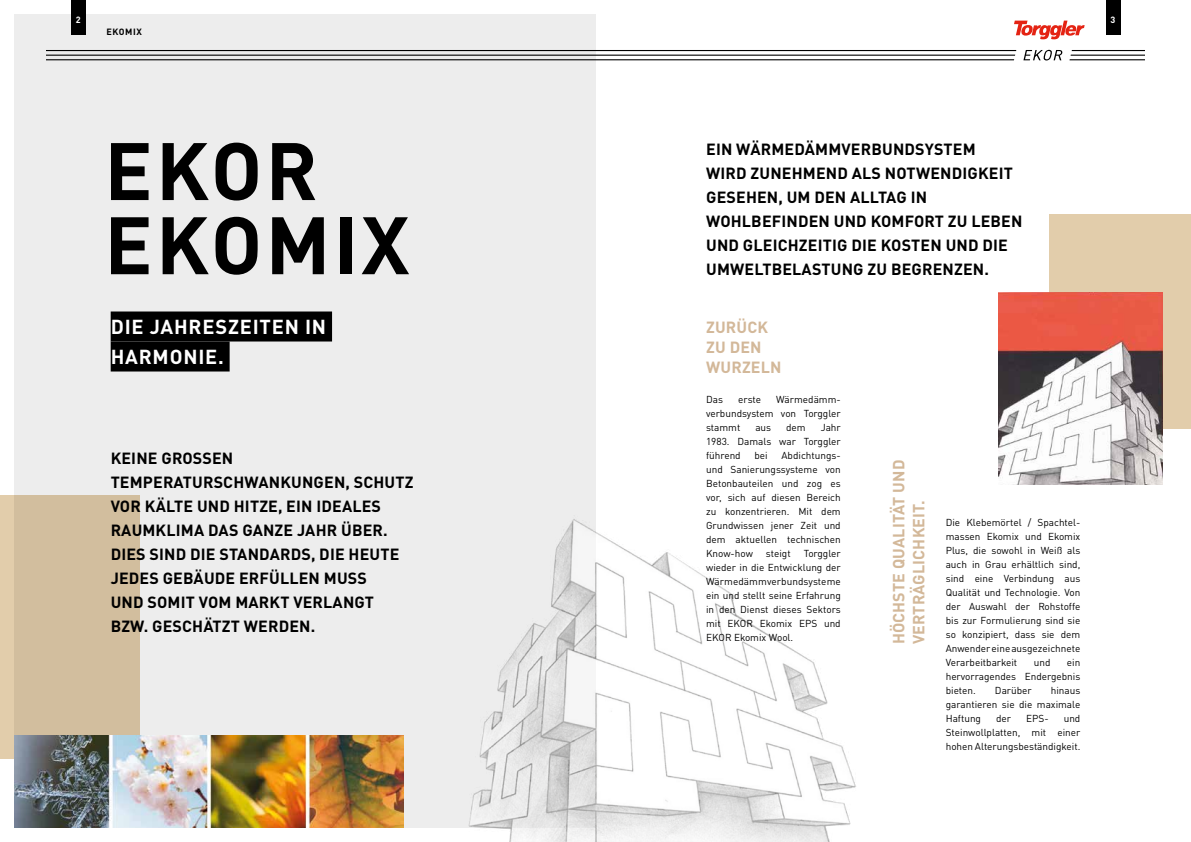
<style>
.page{position:relative;width:1191px;height:842px;background:#fff}
.page>*{position:absolute;margin:0;border:0;box-sizing:border-box;transform-origin:0 0}
.t1{font:700 80px/74.2px "DIN Pro";letter-spacing:.04em;color:#000}
.t2{font:700 20px/30px "DIN Pro";letter-spacing:.04em;color:#fff}
.t3{font:700 16px/24px "DIN Pro";letter-spacing:.01em;color:#000}
.t4{font:700 16px/20px "DIN Pro";letter-spacing:.01em;color:#d3b899}
.t5{font:10px/14px "DIN Pro";color:#000;text-align:justify}
.t6{font:700 9px "DIN Pro";letter-spacing:.06em;color:#000}
.t7{font:700 9px "DIN Pro";color:#fff}
</style>
<div class="page">
<div style="left:14px;top:14px;width:581px;height:814px;background:#ededed"></div>
<svg style="left:1023px;top:50px;width:39px;height:10px"></svg>
<hr style="left:47px;top:50px;width:969px;height:1px;background:#000">
<hr style="left:1071px;top:50px;width:73px;height:1px;background:#000">
<hr style="left:47px;top:55px;width:968px;height:1px;background:#000">
<hr style="left:1070px;top:55px;width:74px;height:1px;background:#000">
<hr style="left:47px;top:59px;width:967px;height:1px;background:#000">
<hr style="left:1069px;top:59px;width:75px;height:1px;background:#000">
<svg style="left:1014px;top:21px;width:70px;height:18px"></svg>
<div style="left:1049px;top:214px;width:142px;height:214px;background:#e2cdab"></div>
<div style="left:0;top:495px;width:140px;height:264px;background:linear-gradient(to right,#d7c2a2,#cfbb9c)"></div>
<img style="left:998px;top:292px;width:164px;height:193px">
<img style="left:14px;top:736px;width:389px;height:92px">
<img style="left:468px;top:499px;width:388px;height:343px">
<div style="left:111px;top:311px;width:221px;height:30px;background:#000"></div>
<div style="left:111px;top:341px;width:119px;height:30px;background:#000"></div>
<div style="left:1106px;top:0;width:14px;height:35px;background:#000"></div>
<div style="left:71px;top:0;width:14px;height:35px;background:#000"></div>
<p class="t7" style="left:76px;top:12px;width:6px">2</p>
<p class="t7" style="left:1110px;top:12px;width:6px">3</p>
<p class="t6" style="left:107px;top:25px;width:37px">EKOMIX</p>
<h1 class="t1" style="left:104px;top:124px;width:307px">EKOR<br>EKOMIX</h1>
<h2 class="t2" style="left:111px;top:309px;width:217px">DIE JAHRESZEITEN IN<br>HARMONIE.</h2>
<h3 class="t3" style="left:111px;top:445px;width:304px">KEINE GROSSEN<br>TEMPERATURSCHWANKUNGEN, SCHUTZ<br>VOR KÄLTE UND HITZE, EIN IDEALES<br>RAUMKLIMA DAS GANZE JAHR ÜBER.<br>DIES SIND DIE STANDARDS, DIE HEUTE<br>JEDES GEBÄUDE ERFÜLLEN MUSS<br>UND SOMIT VOM MARKT VERLANGT<br>BZW. GESCHÄTZT WERDEN.</h3>
<h3 class="t3" style="left:706px;top:136px;width:318px">EIN WÄRMEDÄMMVERBUNDSYSTEM<br>WIRD ZUNEHMEND ALS NOTWENDIGKEIT<br>GESEHEN, UM DEN ALLTAG IN<br>WOHLBEFINDEN UND KOMFORT ZU LEBEN<br>UND GLEICHZEITIG DIE KOSTEN UND DIE<br>UMWELTBELASTUNG ZU BEGRENZEN.</h3>
<h3 class="t4" style="left:706px;top:316px;width:77px">ZURÜCK<br>ZU DEN<br>WURZELN</h3>
<p class="t5" style="left:706px;top:391px;width:136px;text-indent:70px">Wärmedämm&shy;verbundsystem von Torggler stammt</p>
<p class="t5" style="left:706px;top:391px;width:18px">Das</p>
<p class="t5" style="left:738px;top:391px;width:24px">erste</p>
<p class="t5" style="left:706px;top:419px;width:136px;text-indent:115px">Jahr 1983. Damals war Torggler führend</p>
<p class="t5" style="left:755px;top:419px;width:17px">aus</p>
<p class="t5" style="left:786px;top:419px;width:21px">dem</p>
<p class="t5" style="left:706px;top:447px;width:136px;text-indent:75px">Abdichtungs&shy;und Sanierungssysteme von Betonbauteilen und zog es vor, sich auf diesen Bereich zu konzentrieren. Mit dem Grundwissen jener Zeit und dem aktuellen technischen Know-how</p>
<p class="t5" style="left:754px;top:447px;width:15px">bei</p>
<p class="t5" style="left:766px;top:545px;width:26px">steigt</p>
<p class="t5" style="left:706px;top:545px;width:136px;text-indent:98px">Torggler wieder in die Entwicklung der Wärmedämmverbundsysteme ein und stellt seine Erfahrung in den Dienst dieses Sektors mit EKOR Ekomix EPS und EKOR Ekomix Wool.</p>
<h3 class="t4" style="left:886px;top:644px;width:186px;rotate:-90deg">HÖCHSTE QUALITÄT UND<br>VERTRÄGLICHKEIT.</h3>
<p class="t5" style="left:945px;top:514px;width:136px">Die Klebemörtel / Spachtel&shy;massen Ekomix und Ekomix Plus, die sowohl in Weiß als auch in Grau erhältlich sind, sind eine Verbindung aus Qualität und Technologie. Von der Auswahl der Rohstoffe bis zur Formulierung sind sie so konzipiert, dass sie dem Anwender eine ausgezeichnete Verarbeitbarkeit</p>
<p class="t5" style="left:945px;top:654px;width:136px;text-indent:121px">ein hervorragendes Endergebnis bieten.</p>
<p class="t5" style="left:1033px;top:654px;width:18px">und</p>
<p class="t5" style="left:945px;top:682px;width:136px;text-indent:105px">hinaus garantieren sie die maximale Haftung</p>
<p class="t5" style="left:995px;top:682px;width:38px">Darüber</p>
<p class="t5" style="left:996px;top:710px;width:16px">der</p>
<p class="t5" style="left:1026px;top:710px;width:24px">EPS-</p>
<p class="t5" style="left:945px;top:710px;width:136px;text-indent:118px">und Steinwollplatten, mit einer hohen Alterungsbeständigkeit.</p>
</div>
